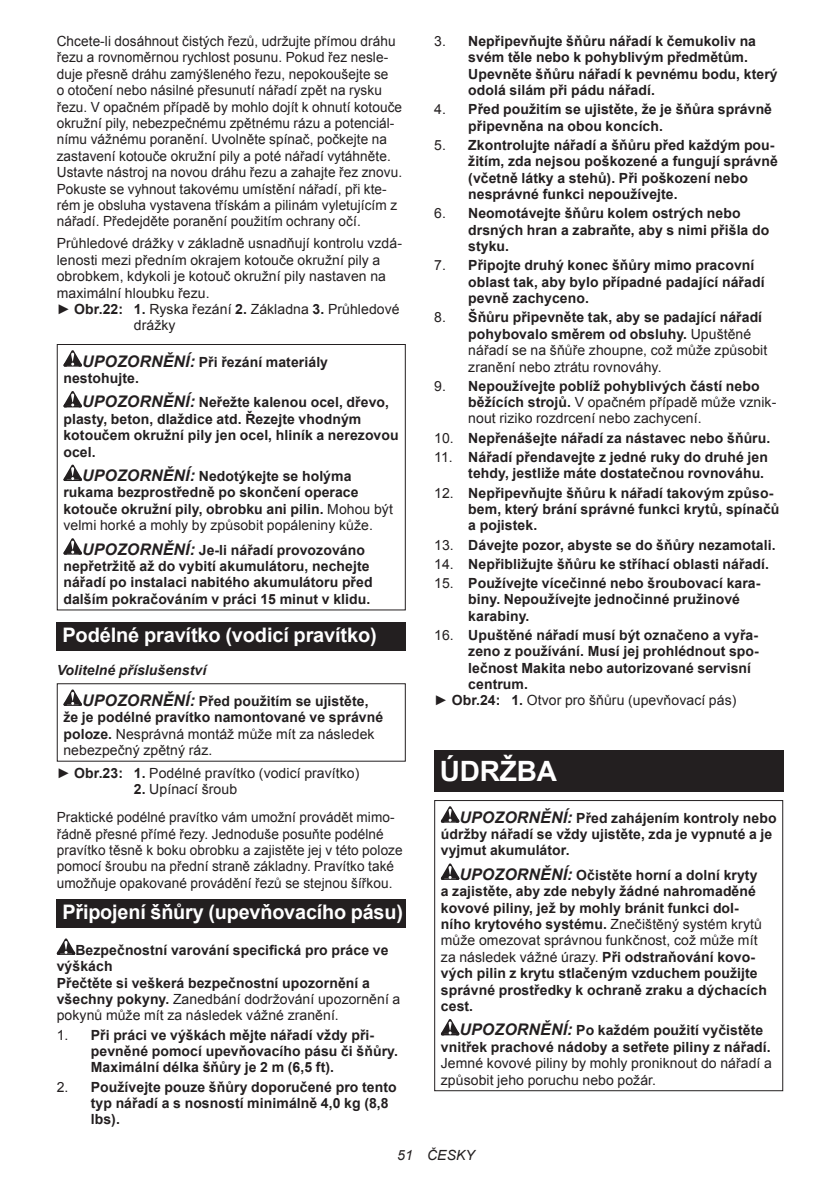
<style>
.page{position:relative;width:840px;height:1191px;background:#fff}
.page>*{position:absolute;margin:0;border:0;box-sizing:border-box;transform-origin:0 0}
.t1{font:700 28px "Arial";letter-spacing:-.01em;color:#fff}
.t2{font:700 20px "Arial";letter-spacing:-.01em;color:#fff}
.t3{font:700 14px/16.4px "Arial";letter-spacing:.005em;color:#231f20}
.t4{font:14px/16.4px "Arial";letter-spacing:.005em;color:#231f20}
.t5{font:italic 14px "Arial";letter-spacing:.005em;color:#231f20}
.s1{font-weight:700}
.s2{font-style:italic;font-size:16px}
.s3{font-weight:400}
.s4{font-style:italic}
</style>
<div class="page">
<svg style="left:63px;top:350px;width:19px;height:16px"></svg>
<svg style="left:63px;top:391px;width:19px;height:16px"></svg>
<svg style="left:63px;top:464px;width:19px;height:17px"></svg>
<svg style="left:63px;top:538px;width:19px;height:16px"></svg>
<div style="left:57px;top:344px;width:348px;height:266px;border:1px solid #231f20"></div>
<div style="left:57px;top:622px;width:348px;height:28px;background:#231f20"></div>
<svg style="left:63px;top:689px;width:19px;height:17px"></svg>
<div style="left:57px;top:683px;width:348px;height:78px;border:1px solid #231f20"></div>
<div style="left:57px;top:899px;width:348px;height:28px;background:#231f20"></div>
<svg style="left:57px;top:938px;width:18px;height:16px"></svg>
<div style="left:434px;top:751px;width:348px;height:41px;background:#231f20"></div>
<svg style="left:440px;top:806px;width:19px;height:16px"></svg>
<svg style="left:440px;top:863px;width:19px;height:17px"></svg>
<svg style="left:440px;top:1019px;width:19px;height:16px"></svg>
<div style="left:434px;top:800px;width:348px;height:291px;border:1px solid #231f20"></div>
<p class="t4" style="left:57px;top:33px;width:347px">Chcete-li dosáhnout čistých řezů, udržujte přímou dráhu řezu a rovnoměrnou rychlost posunu. Pokud řez nesle&shy;duje přesně dráhu zamýšleného řezu, nepokoušejte se<br>o otočení nebo násilné přesunutí nářadí zpět na rysku řezu. V opačném případě by mohlo dojít k ohnutí kotouče okružní pily, nebezpečnému zpětnému rázu a potenciál&shy;nímu vážnému poranění. Uvolněte spínač, počkejte na zastavení kotouče okružní pily a poté nářadí vytáhněte.<br>Ustavte nástroj na novou dráhu řezu a zahajte řez znovu.<br>Pokuste se vyhnout takovému umístění nářadí, při kte&shy;rém je obsluha vystavena třískám a pilinám vyletujícím z nářadí. Předejděte poranění použitím ochrany očí.</p>
<p class="t4" style="left:57px;top:235px;width:346px">Průhledové drážky v základně usnadňují kontrolu vzdá-</p>
<p class="t4" style="left:57px;top:252px;width:325px">lenosti mezi předním okrajem kotouče okružní pily a</p>
<p class="t4" style="left:57px;top:268px;width:330px">obrobkem, kdykoli je kotouč okružní pily nastaven na</p>
<p class="t4" style="left:57px;top:284px;width:154px">maximální hloubku řezu.</p>
<p class="t4" style="left:57px;top:301px;width:344px">► <span class="s1">Obr.22: 1.</span> Ryska řezání <span class="s1">2.</span> Základna <span class="s1">3.</span> Průhledové</p>
<p class="t4" style="left:134px;top:317px;width:43px">drážky</p>
<p class="t3" style="left:63px;top:354px;width:266px;text-indent:19px"><span class="s2">UPOZORNĚNÍ:</span> Při řezání materiály nestohujte.</p>
<p class="t3" style="left:63px;top:395px;width:336px;text-indent:19px"><span class="s2">UPOZORNĚNÍ:</span> Neřežte kalenou ocel, dřevo, plasty, beton, dlaždice atd. Řezejte vhodným kotoučem okružní pily jen ocel, hliník a nerezovou ocel.</p>
<p class="t3" style="left:63px;top:468px;width:331px;text-indent:19px"><span class="s2">UPOZORNĚNÍ:</span> Nedotýkejte se holýma rukama bezprostředně po skončení operace kotouče okružní pily, obrobku ani pilin. <span class="s3">Mohou být velmi horké a mohly by způsobit popáleniny kůže.</span></p>
<p class="t3" style="left:63px;top:542px;width:310px;text-indent:19px"><span class="s2">UPOZORNĚNÍ:</span> Je-li nářadí provozováno nepřetržitě až do vybití akumulátoru, nechejte nářadí po instalaci nabitého akumulátoru před dalším pokračováním v práci 15 minut v klidu.</p>
<h2 class="t2" style="left:62px;top:621px;width:316px">Podélné pravítko (vodicí pravítko)</h2>
<p class="t3" style="left:82px;top:655px;width:288px;line-height:30.6px;text-indent:-25px"><span class="s4">Volitelné příslušenství<br></span><span class="s2">UPOZORNĚNÍ:</span> Před použitím se ujistěte,</p>
<p class="t4" style="left:63px;top:709px;width:321px"><span class="s1">že je podélné pravítko namontované ve správné poloze.</span> Nesprávná montáž může mít za následek nebezpečný zpětný ráz.</p>
<p class="t4" style="left:57px;top:765px;width:304px">► <span class="s1">Obr.23: 1.</span> Podélné pravítko (vodicí pravítko)</p>
<p class="t4" style="left:57px;top:775px;width:339px;line-height:27.8px;text-indent:77px"><span class="s1">2.</span> Upínací šroub<br>Praktické podélné pravítko vám umožní provádět mimo-</p>
<p class="t4" style="left:57px;top:825px;width:347px">řádně přesné přímé řezy. Jednoduše posuňte podélné pravítko těsně k boku obrobku a zajistěte jej v této poloze pomocí šroubu na přední straně základny. Pravítko také umožňuje opakované provádění řezů se stejnou šířkou.</p>
<h2 class="t2" style="left:62px;top:898px;width:342px">Připojení šňůry (upevňovacího pásu)</h2>
<p class="t3" style="left:57px;top:942px;width:345px;text-indent:19px">Bezpečnostní varování specifická pro práce ve výškách<br>Přečtěte si veškerá bezpečnostní upozornění a všechny pokyny. <span class="s3">Zanedbání dodržování upozornění a pokynů může mít za následek vážné zranění.</span></p>
<p class="t3" style="left:91px;top:1027px;width:308px;text-indent:-34px"><span class="s3">1.</span> Při práci ve výškách mějte nářadí vždy při&shy;pevněné pomocí upevňovacího pásu či šňůry.<br>Maximální délka šňůry je 2 m (6,5 ft).</p>
<p class="t3" style="left:91px;top:1079px;width:307px;text-indent:-34px"><span class="s3">2.</span> Používejte pouze šňůry doporučené pro tento typ nářadí a s nosností minimálně 4,0 kg (8,8 lbs).</p>
<p class="t3" style="left:468px;top:33px;width:311px;text-indent:-34px"><span class="s3">3.</span> Nepřipevňujte šňůru nářadí k čemukoliv na svém těle nebo k pohyblivým předmětům.<br>Upevněte šňůru nářadí k pevnému bodu, který odolá silám při pádu nářadí.</p>
<p class="t3" style="left:468px;top:102px;width:305px;text-indent:-34px"><span class="s3">4.</span> Před použitím se ujistěte, že je šňůra správně připevněna na obou koncích.</p>
<p class="t3" style="left:468px;top:137px;width:311px;text-indent:-34px"><span class="s3">5.</span> Zkontrolujte nářadí a šňůru před každým pou&shy;žitím, zda nejsou poškozené a fungují správně (včetně látky a stehů). Při poškození nebo nesprávné funkci nepoužívejte.</p>
<p class="t3" style="left:468px;top:206px;width:302px;text-indent:-34px"><span class="s3">6.</span> Neomotávejte šňůru kolem ostrých nebo drsných hran a zabraňte, aby s nimi přišla do styku.</p>
<p class="t3" style="left:468px;top:258px;width:298px;text-indent:-34px"><span class="s3">7.</span> Připojte druhý konec šňůry mimo pracovní oblast tak, aby bylo případné padající nářadí pevně zachyceno.</p>
<p class="t4" style="left:468px;top:309px;width:300px;text-indent:-34px">8. <span class="s1">Šňůru připevněte tak, aby se padající nářadí pohybovalo směrem od obsluhy.</span> Upuštěné nářadí se na šňůře zhoupne, což může způsobit zranění nebo ztrátu rovnováhy.</p>
<p class="t4" style="left:468px;top:378px;width:309px;text-indent:-34px">9. <span class="s1">Nepoužívejte poblíž pohyblivých částí nebo běžících strojů.</span> V opačném případě může vznik&shy;nout riziko rozdrcení nebo zachycení.</p>
<p class="t3" style="left:434px;top:430px;width:337px"><span class="s3">10.</span> Nepřenášejte nářadí za nástavec nebo šňůru.</p>
<p class="t3" style="left:434px;top:449px;width:335px;text-align:right"><span class="s3">11.</span> Nářadí přendavejte z jedné ruky do druhé jen tehdy, jestliže máte dostatečnou rovnováhu.</p>
<p class="t3" style="left:468px;top:485px;width:312px;text-indent:-34px"><span class="s3">12.</span> Nepřipevňujte šňůru k nářadí takovým způso&shy;bem, který brání správné funkci krytů, spínačů a pojistek.</p>
<p class="t3" style="left:434px;top:537px;width:342px"><span class="s3">13.</span> Dávejte pozor, abyste se do šňůry nezamotali.</p>
<p class="t3" style="left:434px;top:556px;width:336px"><span class="s3">14.</span> Nepřibližujte šňůru ke stříhací oblasti nářadí.</p>
<p class="t3" style="left:468px;top:575px;width:293px;text-indent:-34px"><span class="s3">15.</span> Používejte vícečinné nebo šroubovací kara&shy;biny. Nepoužívejte jednočinné pružinové karabiny.</p>
<p class="t3" style="left:434px;top:627px;width:325px"><span class="s3">16.</span> Upuštěné nářadí musí být označeno a vyřa-</p>
<p class="t3" style="left:468px;top:643px;width:292px">zeno z používání. Musí jej prohlédnout spo-</p>
<p class="t3" style="left:468px;top:660px;width:284px">lečnost Makita nebo autorizované servisní</p>
<p class="t3" style="left:468px;top:676px;width:61px">centrum.</p>
<p class="t4" style="left:434px;top:692px;width:303px">► <span class="s1">Obr.24: 1.</span> Otvor pro šňůru (upevňovací pás)</p>
<h1 class="t1" style="left:439px;top:752px;width:119px">ÚDRŽBA</h1>
<p class="t3" style="left:440px;top:810px;width:337px;text-indent:19px"><span class="s2">UPOZORNĚNÍ:</span> Před zahájením kontroly nebo údržby nářadí se vždy ujistěte, zda je vypnuté a je vyjmut akumulátor.</p>
<p class="t3" style="left:440px;top:867px;width:327px;text-indent:19px"><span class="s2">UPOZORNĚNÍ:</span> Očistěte horní a dolní kryty a zajistěte, aby zde nebyly žádné nahromaděné kovové piliny, jež by mohly bránit funkci dol&shy;ního krytového systému. <span class="s3">Znečištěný systém krytů může omezovat správnou funkčnost, což může mít za následek vážné úrazy.</span> Při odstraňování kovo&shy;vých pilin z krytu stlačeným vzduchem použijte správné prostředky k ochraně zraku a dýchacích cest.</p>
<p class="t3" style="left:440px;top:1022px;width:331px;text-indent:19px"><span class="s2">UPOZORNĚNÍ:</span> Po každém použití vyčistěte vnitřek prachové nádoby a setřete piliny z nářadí.</p>
<p class="t4" style="left:440px;top:1055px;width:332px">Jemné kovové piliny by mohly proniknout do nářadí a způsobit jeho poruchu nebo požár.</p>
<p class="t5" style="left:397px;top:1146px;width:79px">51 ČESKY</p>
</div>
